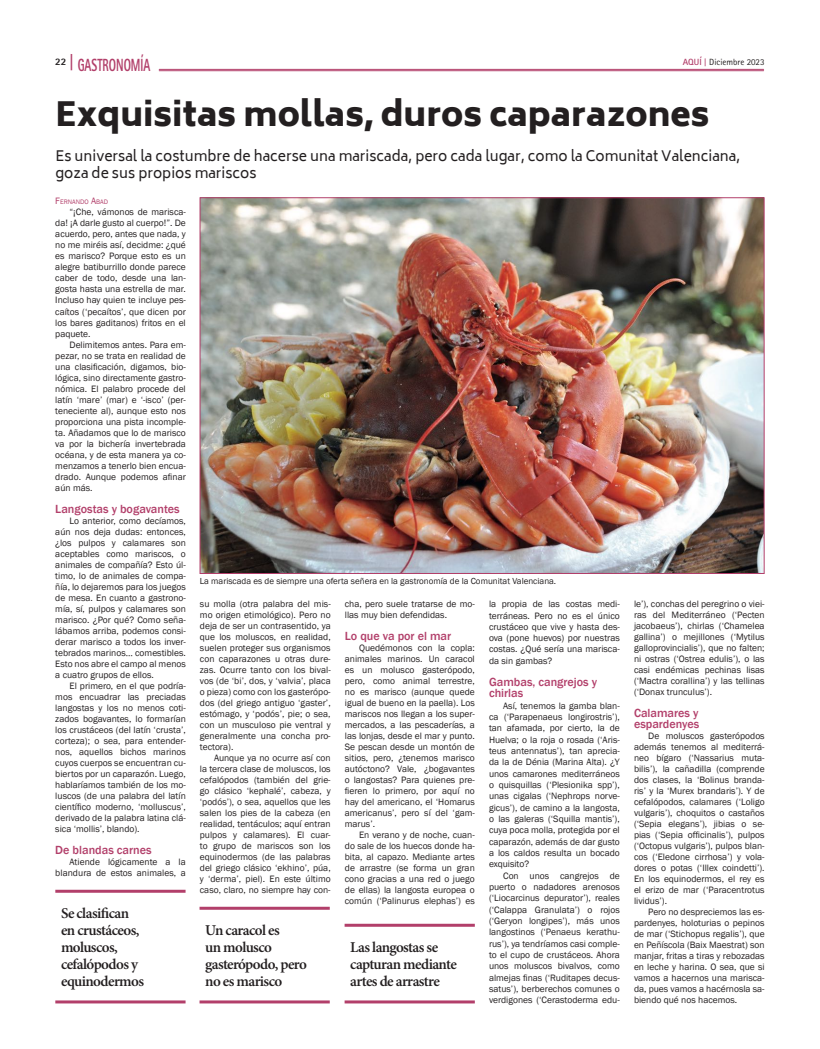
<style>
.page{position:relative;width:820px;height:1049px;background:#fff}
.page>*{position:absolute;margin:0;border:0;box-sizing:border-box;transform-origin:0 0}
.t1{font:900 33px "Biryani";color:#231f20}
.t2{font:800 17.6px "Rotis Sans Serif Std";color:#b23f6a;scale:.64 1}
.t3{font:600 15px/17px "Minion Pro";letter-spacing:-.04em;color:#231f20}
.t4{font:14px/16.8px "Biryani";color:#231f20}
.t5{font:500 12.1px/11.3px "Franklin Gothic";color:#b23f6a}
.t6{font:800 11px "Rotis Sans Serif Std";color:#231f20}
.t7{font:800 10px "Rotis Sans Serif Std";color:#231f20}
.t8{font:9.5px/11px "Franklin Gothic";color:#231f20;text-align:justify}
.t9{font:9px "Franklin Gothic";color:#231f20}
.t10{font:9px "Rotis Sans Serif Std";color:#231f20}
.t11{font:6.7px "Franklin Gothic";color:#b23f6a}
.s1{font-size:18.2px}
.s2{font-weight:700;color:#b23f6a}
.s3{font-family:"Rotis Serif Std";font-weight:700;color:#b23f6a}
.s4{font-size:9.5px}
</style>
<div class="page">
<hr style="left:159px;top:69px;width:604px;height:1px;background:#b23f6a">
<hr style="left:159px;top:71px;width:604px;height:1px;background:#b23f6a">
<img style="left:201px;top:199px;width:561px;height:373px">
<hr style="left:55px;top:890px;width:130px;height:3px;background:#b23f6a">
<hr style="left:55px;top:1000px;width:130px;height:3px;background:#b23f6a">
<hr style="left:199px;top:907px;width:130px;height:3px;background:#b23f6a">
<hr style="left:199px;top:1000px;width:130px;height:3px;background:#b23f6a">
<hr style="left:344px;top:924px;width:130px;height:3px;background:#b23f6a">
<hr style="left:344px;top:1000px;width:130px;height:3px;background:#b23f6a">
<h2 class="t2" style="left:70px;top:53px;width:93px"><span class="s1">|</span> CABECERA</h2>
<h2 class="t2" style="left:78px;top:54px;width:115px">G STRONOMÍA</h2>
<p class="t6" style="left:55px;top:54px;width:12px">xx</p>
<p class="t10" style="left:682px;top:57px;width:83px"><span class="s2">AQUÍ</span> <span class="s3">|</span> Diciembre 2023</p>
<p class="t7" style="left:55px;top:56px;width:13px">22</p>
<h2 class="t2" style="left:78px;top:54px;width:71px">HISTORIA</h2>
<h1 class="t1" style="left:55px;top:96px;width:655px">Exquisitas mollas, duros caparazones</h1>
<h3 class="t4" style="left:55px;top:148px;width:686px">Es universal la costumbre de hacerse una mariscada, pero cada lugar, como la Comunitat Valenciana, goza de sus propios mariscos</h3>
<p class="t11" style="left:55px;top:198px;width:54px"><span class="s4">F</span>ERNANDO <span class="s4">A</span>BAD</p>
<p class="t8" style="left:55px;top:207px;width:132px;text-indent:14px">“¡Che, vámonos de marisca&shy;da! ¡A darle gusto al cuerpo!”. De acuerdo, pero, antes que nada, y no me miréis así, decidme: ¿qué es marisco? Porque esto es un alegre batiburrillo donde parece caber de todo, desde una lan&shy;gosta hasta una estrella de mar.<br>Incluso hay quien te incluye pes&shy;caítos (‘pecaítos’, que dicen por los bares gaditanos) fritos en el paquete.</p>
<p class="t8" style="left:55px;top:339px;width:132px;text-indent:14px">Delimitemos antes. Para em&shy;pezar, no se trata en realidad de una clasificación, digamos, bio&shy;lógica, sino directamente gastro&shy;nómica. El palabro procede del latín ‘mare’ (mar) e ‘-isco’ (per&shy;teneciente al), aunque esto nos proporciona una pista incomple&shy;ta. Añadamos que lo de marisco va por la bichería invertebrada océana, y de esta manera ya co&shy;menzamos a tenerlo bien encua&shy;drado. Aunque podemos afinar aún más.</p>
<p class="t5" style="left:55px;top:503px;width:126px">Langostas y bogavantes</p>
<p class="t8" style="left:55px;top:515px;width:132px;text-indent:14px">Lo anterior, como decíamos, aún nos deja dudas: entonces, ¿los pulpos y calamares son aceptables como mariscos, o animales de compañía? Esto úl&shy;timo, lo de animales de compa&shy;ñía, lo dejaremos para los juegos de mesa. En cuanto a gastrono&shy;mía, sí, pulpos y calamares son marisco. ¿Por qué? Como seña&shy;lábamos arriba, podemos consi&shy;derar marisco a todos los inver&shy;tebrados marinos… comestibles.<br>Esto nos abre el campo al menos a cuatro grupos de ellos.</p>
<p class="t8" style="left:55px;top:680px;width:132px;text-indent:14px">El primero, en el que podría&shy;mos encuadrar las preciadas langostas y los no menos coti&shy;zados bogavantes, lo formarían los crustáceos (del latín ‘crusta’, corteza); o sea, para entender&shy;nos, aquellos bichos marinos cuyos cuerpos se encuentran cu&shy;biertos por un caparazón. Luego, hablaríamos también de los mo&shy;luscos (de una palabra del latín científico moderno, ‘molluscus’, derivado de la palabra latina clá&shy;sica ‘mollis’, blando).</p>
<p class="t5" style="left:55px;top:844px;width:98px">De blandas carnes</p>
<p class="t8" style="left:55px;top:856px;width:132px;text-align:right">Atiende lógicamente a la blandura de estos animales, a</p>
<h3 class="t3" style="left:61px;top:905px;width:85px">Se clasifican en crustáceos, moluscos, cefalópodos y equinodermos</h3>
<p class="t9" style="left:200px;top:575px;width:358px">La mariscada es de siempre una oferta señera en la gastronomía de la Comunitat Valenciana.</p>
<p class="t8" style="left:200px;top:599px;width:132px">su molla (otra palabra del mis&shy;mo origen etimológico). Pero no deja de ser un contrasentido, ya que los moluscos, en realidad, suelen proteger sus organismos con caparazones u otras dure&shy;zas. Ocurre tanto con los bival&shy;vos (de ‘bi’, dos, y ‘valvia’, placa o pieza) como con los gasterópo&shy;dos (del griego antiguo ‘gaster’, estómago, y ‘podós’, pie; o sea, con un musculoso pie ventral y generalmente una concha pro&shy;tectora).</p>
<p class="t8" style="left:200px;top:753px;width:132px;text-indent:14px">Aunque ya no ocurre así con la tercera clase de moluscos, los cefalópodos (también del grie&shy;go clásico ‘kephalé’, cabeza, y ‘podós’), o sea, aquellos que les salen los pies de la cabeza (en realidad, tentáculos; aquí entran pulpos y calamares). El cuar&shy;to grupo de mariscos son los equinodermos (de las palabras del griego clásico ‘ekhino’, púa, y ‘derma’, piel). En este último caso, claro, no siempre hay con-</p>
<p class="t8" style="left:489px;top:598px;width:132px;line-height:11.3px">la propia de las costas medi&shy;terráneas. Pero no es el único crustáceo que vive y hasta des&shy;ova (pone huevos) por nuestras costas. ¿Qué sería una marisca&shy;da sin gambas?</p>
<p class="t5" style="left:489px;top:676px;width:110px">Gambas, cangrejos y chirlas</p>
<p class="t8" style="left:489px;top:700px;width:132px;line-height:11.3px;text-indent:14px">Así, tenemos la gamba blan&shy;ca (‘Parapenaeus longirostris’), tan afamada, por cierto, la de Huelva; o la roja o rosada (‘Aris&shy;teus antennatus’), tan aprecia&shy;da la de Dénia (Marina Alta). ¿Y unos camarones mediterráneos o quisquillas (‘Plesionika spp’), unas cigalas (‘Nephrops norve&shy;gicus’), de camino a la langosta, o las galeras (‘Squilla mantis’), cuya poca molla, protegida por el caparazón, además de dar gusto a los caldos resulta un bocado exquisito?</p>
<p class="t8" style="left:489px;top:870px;width:132px;line-height:11.3px;text-indent:14px">Con unos cangrejos de puerto o nadadores arenosos (‘Liocarcinus depurator’), reales (‘Calappa Granulata’) o rojos (‘Geryon longipes’), más unos langostinos (‘Penaeus kerathu&shy;rus’), ya tendríamos casi comple&shy;to el cupo de crustáceos. Ahora unos moluscos bivalvos, como almejas finas (‘Ruditapes decus&shy;satus’), berberechos comunes o verdigones (‘Cerastoderma edu-</p>
<p class="t8" style="left:345px;top:599px;width:131px">cha, pero suele tratarse de mo&shy;llas muy bien defendidas.</p>
<p class="t5" style="left:345px;top:630px;width:108px">Lo que va por el mar</p>
<p class="t8" style="left:345px;top:643px;width:131px;text-indent:14px">Quedémonos con la copla: animales marinos. Un caracol es un molusco gasterópodo, pero, como animal terrestre, no es marisco (aunque quede igual de bueno en la paella). Los mariscos nos llegan a los super&shy;mercados, a las pescaderías, a las lonjas, desde el mar y punto.<br>Se pescan desde un montón de sitios, pero, ¿tenemos marisco autóctono? Vale, ¿bogavantes o langostas? Para quienes pre&shy;fieren lo primero, por aquí no hay del americano, el ‘Homarus americanus’, pero sí del ‘gam&shy;marus’.</p>
<p class="t8" style="left:345px;top:830px;width:131px;text-indent:14px">En verano y de noche, cuan&shy;do sale de los huecos donde ha&shy;bita, al capazo. Mediante artes de arrastre (se forma un gran cono gracias a una red o juego de ellas) la langosta europea o común (‘Palinurus elephas’) es</p>
<h3 class="t3" style="left:205px;top:922px;width:103px">Un caracol es<br>un molusco gasterópodo, pero no es marisco</h3>
<h3 class="t3" style="left:350px;top:939px;width:108px">Las langostas se capturan mediante artes de arrastre</h3>
<p class="t8" style="left:633px;top:598px;width:132px">le’), conchas del peregrino o viei&shy;ras del Mediterráneo (‘Pecten jacobaeus’), chirlas (‘Chamelea gallina’) o mejillones (‘Mytilus galloprovincialis’), que no falten; ni ostras (‘Ostrea edulis’), o las casi endémicas pechinas lisas (‘Mactra corallina’) y las tellinas (‘Donax trunculus’).</p>
<p class="t5" style="left:633px;top:708px;width:67px;line-height:11px">Calamares y espardenyes</p>
<p class="t8" style="left:633px;top:731px;width:132px;text-indent:14px">De moluscos gasterópodos además tenemos al mediterrá&shy;neo bígaro (‘Nassarius muta&shy;bilis’), la cañadilla (comprende dos clases, la ‘Bolinus branda&shy;ris’ y la ‘Murex brandaris’). Y de cefalópodos, calamares (‘Loligo vulgaris’), choquitos o castaños (‘Sepia elegans’), jibias o se&shy;pias (‘Sepia officinalis’), pulpos (‘Octopus vulgaris’), pulpos blan&shy;cos (‘Eledone cirrhosa’) y vola&shy;dores o potas (‘Illex coindetti’).<br>En los equinodermos, el rey es el erizo de mar (‘Paracentrotus lividus’).</p>
<p class="t8" style="left:633px;top:907px;width:132px;text-indent:14px">Pero no despreciemos las es&shy;pardenyes, holoturias o pepinos de mar (‘Stichopus regalis’), que en Peñíscola (Baix Maestrat) son manjar, fritas a tiras y rebozadas en leche y harina. O sea, que si vamos a hacernos una marisca&shy;da, pues vamos a hacérnosla sa&shy;biendo qué nos hacemos.</p>
</div>
